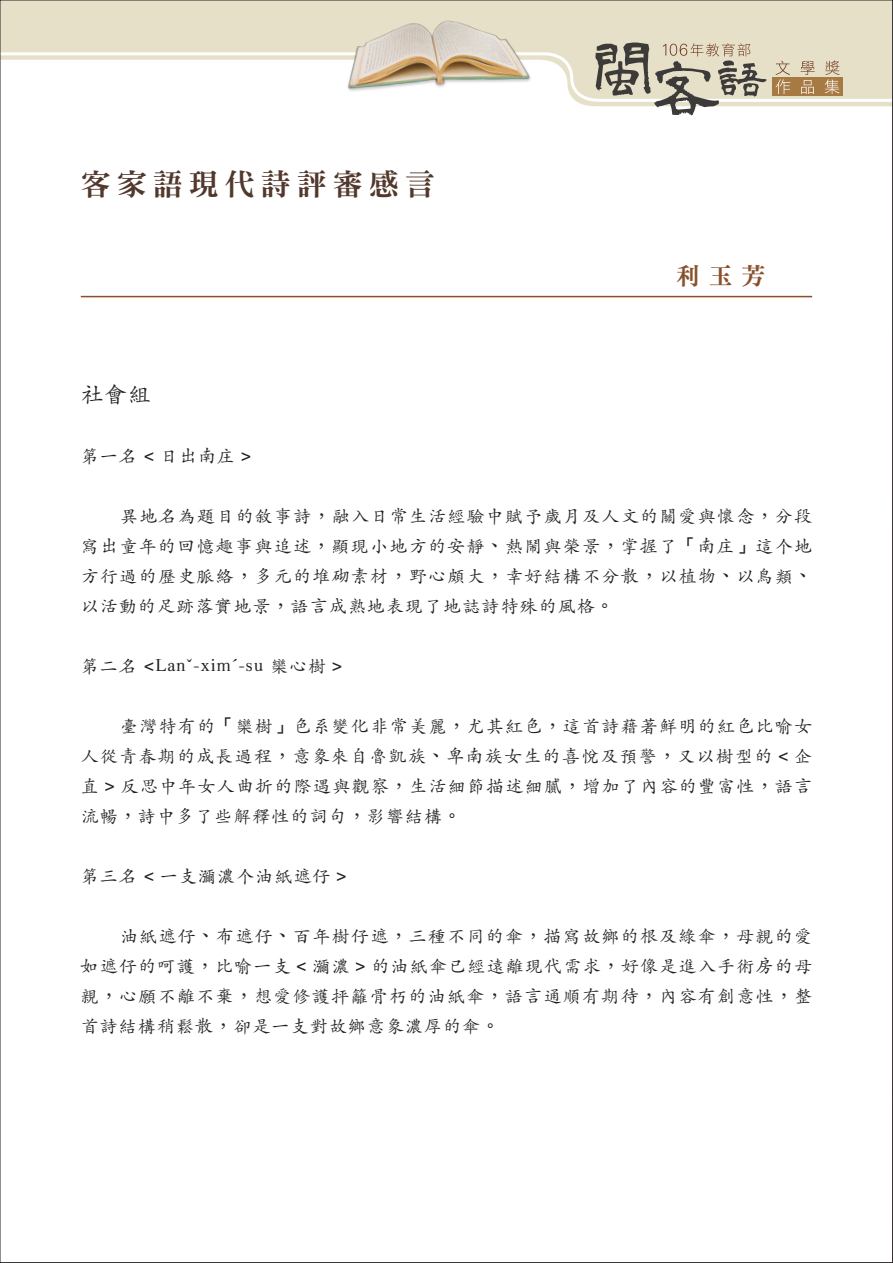
<style>
.page{position:relative;width:893px;height:1263px;background:#fff}
.page>*{position:absolute;margin:0;border:0;box-sizing:border-box;transform-origin:0 0}
.t1{font:30px "DFN Ming XB HK BF";letter-spacing:.2em;color:#52382c}
.t2{font:24px "DFN Ming XB HK BF";color:#89502b}
.t3{font:22.5px "Adobe Kaiti Std";color:#231f20}
.t4{font:18px/30px "Adobe Kaiti Std";letter-spacing:.06em;color:#231f20;text-align:justify}
.t5{font:18px "twkai";letter-spacing:.06em;color:#231f20}
.s1{font-family:"Microsoft Sans Serif"}
.s2{font-family:"DF Li Kai Shu Md WIN BF"}
.s3{font-family:"Adobe Kaiti Std"}
</style>
<div class="page">
<svg style="left:2px;top:2px;width:889px;height:101px"></svg>
<svg style="left:631px;top:43px;width:135px;height:73px;background:#c0baab"></svg>
<div style="left:772px;top:77px;width:71px;height:19px;background:#a77a43"></div>
<svg style="left:775px;top:61px;width:13px;height:33px"></svg>
<img style="left:788px;top:29px;width:103px;height:269px">
<img style="left:301px;top:2px;width:330px;height:105px">
<hr style="left:81px;top:296px;width:731px;height:1px;background:#89502b">
<h1 class="t1" style="left:81px;top:168px;width:355px">客家語現代詩評審感言</h1>
<p class="t3" style="left:81px;top:380px;width:72px">社會組</p>
<p class="t4" style="left:81px;top:441px;width:172px">第一名 <span class="s1">&lt;</span> 日出南庄 <span class="s1">&gt;</span></p>
<h2 class="t2" style="left:676px;top:263px;width:91px">利玉芳</h2>
<p class="t4" style="left:81px;top:501px;width:733px;text-indent:39px">異地名為題目的敘事詩<span class="s2">，</span>融入日常生活經驗中賦予歲月及人文的關愛與懷念<span class="s2">，</span>分段寫出童年的回憶趣事與追述<span class="s2">，</span>顯現小地方的安靜<span class="s2">、</span>熱鬧與榮景<span class="s2">，</span>掌握了<span class="s2">「</span>南庄<span class="s2">」</span>這个地方行過的歷史脈絡<span class="s2">，</span>多元的堆砌素材<span class="s2">，</span>野心頗大<span class="s2">，</span>幸好結構不分散<span class="s2">，</span>以植物<span class="s2">、</span>以鳥類<span class="s2">、</span>以活動的足跡落實地景<span class="s2">，</span>語言成熟地表現了地誌詩特殊的風格<span class="s2">。</span></p>
<p class="t5" style="left:81px;top:651px;width:263px"><span class="s3">第二名</span> <span class="s1">&lt;</span>Lanˇ-ximˊ-su <span class="s3">欒心樹</span> <span class="s1">&gt;</span></p>
<p class="t4" style="left:81px;top:711px;width:733px;text-indent:39px">臺灣特有的<span class="s2">「</span>欒樹<span class="s2">」</span>色系變化非常美麗<span class="s2">，</span>尤其紅色<span class="s2">，</span>這首詩藉著鮮明的紅色比喻女人從青春期的成長過程<span class="s2">，</span>意象來自魯凱族<span class="s2">、</span>卑南族女生的喜悅及預警<span class="s2">，</span>又以樹型的 <span class="s1">&lt;</span> 企直 <span class="s1">&gt;</span> 反思中年女人曲折的際遇與觀察<span class="s2">，</span>生活細節描述細膩<span class="s2">，</span>增加了內容的豐富性<span class="s2">，</span>語言流暢<span class="s2">，</span>詩中多了些解釋性的詞句<span class="s2">，</span>影響結構<span class="s2">。</span></p>
<p class="t4" style="left:81px;top:861px;width:267px">第三名 <span class="s1">&lt;</span> 一支瀰濃个油紙遮仔 <span class="s1">&gt;</span></p>
<p class="t4" style="left:81px;top:921px;width:733px;text-indent:39px">油紙遮仔<span class="s2">、</span>布遮仔<span class="s2">、</span>百年樹仔遮<span class="s2">，</span>三種不同的傘<span class="s2">，</span>描寫故鄉的根及綠傘<span class="s2">，</span>母親的愛如遮仔的呵護<span class="s2">，</span>比喻一支 <span class="s1">&lt;</span> 瀰濃 <span class="s1">&gt;</span> 的油紙傘已經遠離現代需求<span class="s2">，</span>好像是進入手術房的母親<span class="s2">，</span>心願不離不棄<span class="s2">，</span>想愛修護抨籬骨朽的油紙傘<span class="s2">，</span>語言通順有期待<span class="s2">，</span>內容有創意性<span class="s2">，</span>整首詩結構稍鬆散<span class="s2">，</span>卻是一支對故鄉意象濃厚的傘<span class="s2">。</span></p>
</div>
